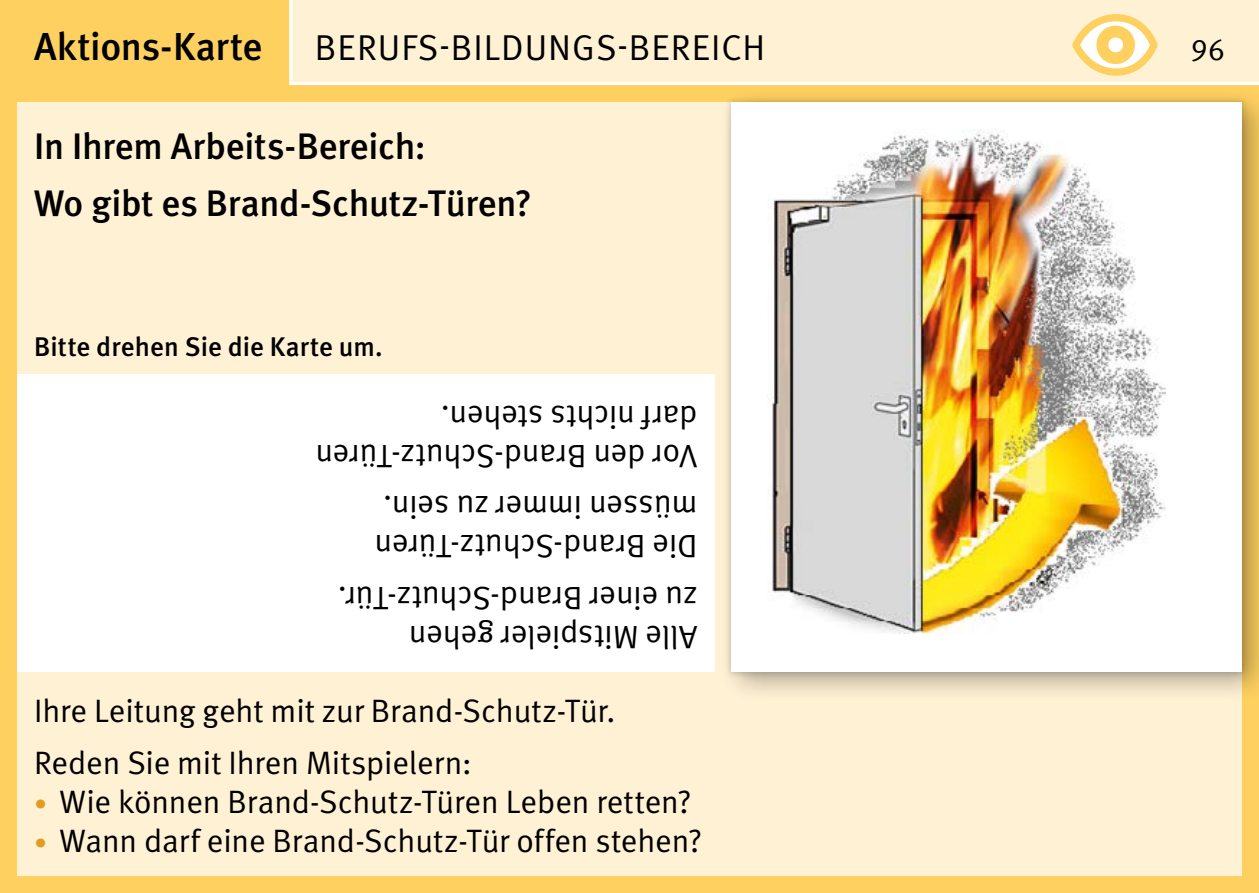
<style>
.page{position:relative;width:1259px;height:893px;background:#fed060}
.page>*{position:absolute;margin:0;border:0;box-sizing:border-box;transform-origin:0 0}
.t1{font:500 39px "DGUV Meta";letter-spacing:-.005em;color:#000}
.t2{font:500 36.9px/56.4px "DGUV Meta";letter-spacing:-.005em;color:#000}
.t3{font:36px "DGUV Meta";letter-spacing:.03em;color:#000}
.t4{font:32.4px/39px "DGUV Meta";color:#000}
.t5{font:30px "DGUV Meta";color:#000}
.t6{font:500 27px "DGUV Meta";letter-spacing:.005em;color:#000}
.s1{font-size:25.5px;color:#e49c20}
</style>
<div class="page">
<div style="left:17px;top:102px;width:1225px;height:774px;background:#fff1d4"></div>
<div style="left:17px;top:374px;width:697px;height:298px;background:#fff"></div>
<div style="left:718px;top:87px;width:541px;height:616px;background:#000;opacity:.3"></div>
<div style="left:724px;top:95px;width:524px;height:583px;background:#000;opacity:.2"></div>
<div style="left:731px;top:102px;width:511px;height:570px;background:#fff"></div>
<div style="left:289px;top:0;width:970px;height:85px;background:#fff1d4"></div>
<svg style="left:1071px;top:13px;width:87px;height:64px"></svg>
<div style="left:1096px;top:26px;width:39px;height:38px;border:12px solid #fed060;border-radius:50%"></div>
<img style="left:767px;top:129px;width:399px;height:505px">
<p class="t1" style="left:34px;top:23px;width:230px">Aktions-Karte</p>
<p class="t3" style="left:315px;top:26px;width:452px">BERUFS-BILDUNGS-BEREICH</p>
<p class="t5" style="left:1191px;top:32px;width:36px">96</p>
<p class="t2" style="left:34px;top:120px;width:499px">In Ihrem Arbeits-Bereich:<br>Wo gibt es Brand-Schutz-Türen?</p>
<p class="t6" style="left:34px;top:331px;width:350px">Bitte drehen Sie die Karte um.</p>
<p class="t4" style="left:697px;top:475px;width:384px;rotate:-180deg">Vor den Brand-Schutz-Türen darf nichts stehen.</p>
<p class="t4" style="left:697px;top:565px;width:324px;rotate:-180deg">Die Brand-Schutz-Türen müssen immer zu sein.</p>
<p class="t4" style="left:697px;top:656px;width:361px;rotate:-180deg">Alle Mitspieler gehen<br>zu einer Brand-Schutz-Tür.</p>
<p class="t4" style="left:34px;top:685px;width:583px;line-height:51.9px">Ihre Leitung geht mit zur Brand-Schutz-Tür.<br>Reden Sie mit Ihren Mitspielern:</p>
<p class="t4" style="left:34px;top:783px;width:659px"><span class="s1">•</span> Wie können Brand-Schutz-Türen Leben retten?</p>
<p class="t4" style="left:34px;top:822px;width:669px"><span class="s1">•</span> Wann darf eine Brand-Schutz-Tür offen stehen?</p>
</div>
